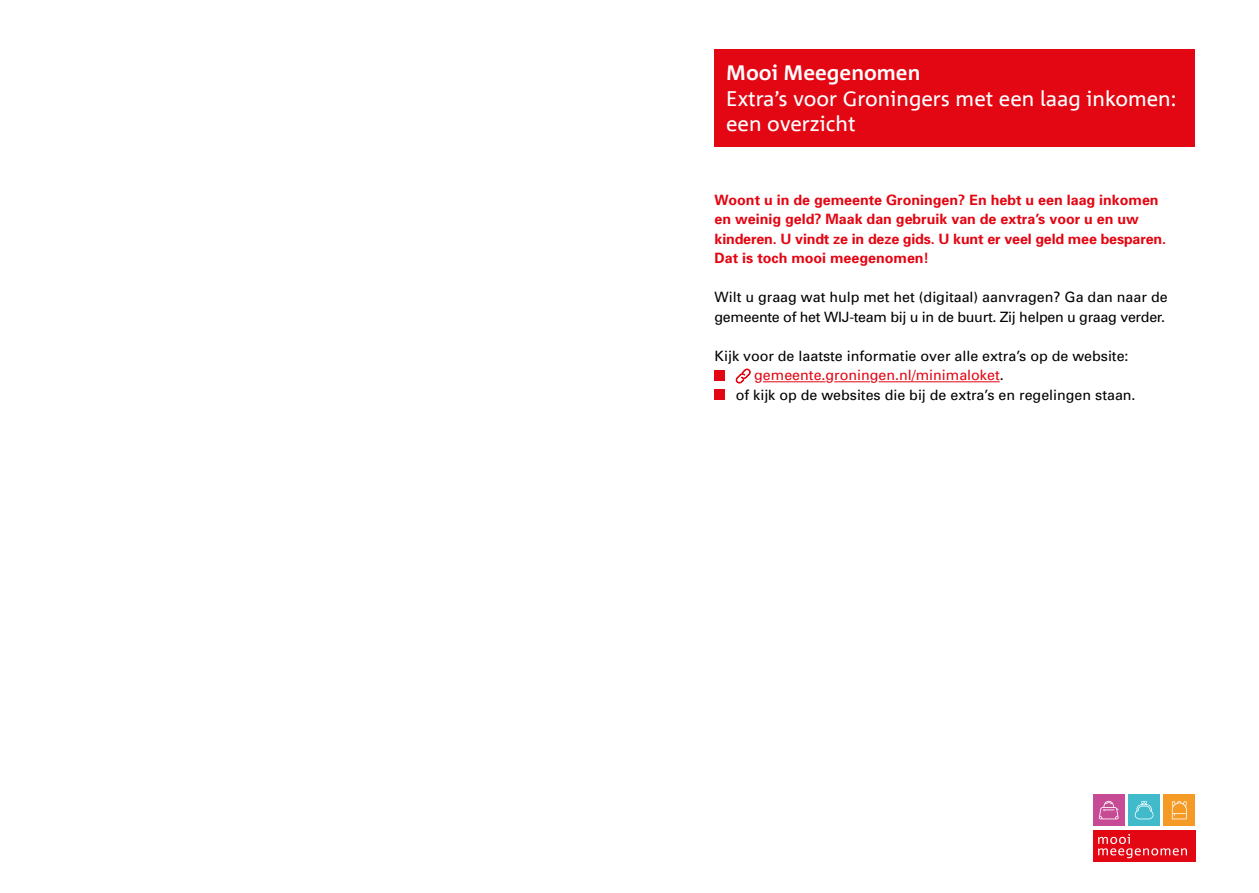
<style>
.page{position:relative;width:1259px;height:893px;background:#fff}
.page>*{position:absolute;margin:0;border:0;box-sizing:border-box;transform-origin:0 0}
.t1{font:21px/25.2px "Corpid Office";color:#fff}
.t2{font:700 21px "Corpid";color:#fff}
.t3{font:700 14.25px/19.5px "Univers";color:#e30613}
.t4{font:14.25px/19.5px "Univers";letter-spacing:-.02em;color:#000}
.t5{font:14.25px "Univers";color:#000}
.t6{font:14.25px "Univers";color:#e30613}
.s1{color:#000}
</style>
<div class="page">
<div style="left:1093px;top:795px;width:31px;height:31px;background:#c74a95"></div>
<div style="left:1128px;top:795px;width:31px;height:31px;background:#41bbcb"></div>
<div style="left:1093px;top:830px;width:102px;height:31px;background:#e30613"></div>
<svg style="left:1098px;top:801px;width:20px;height:18px"></svg>
<div style="left:1163px;top:795px;width:32px;height:31px;background:#f59a25"></div>
<svg style="left:1171px;top:801px;width:15px;height:18px"></svg>
<svg style="left:1098px;top:834px;width:89px;height:24px"></svg>
<svg style="left:1134px;top:801px;width:20px;height:18px"></svg>
<hr style="left:763px;top:381px;width:62px;height:1px;background:#e30613">
<hr style="left:834px;top:381px;width:36px;height:1px;background:#e30613">
<hr style="left:878px;top:381px;width:121px;height:1px;background:#e30613">
<div style="left:714px;top:370px;width:11px;height:10px;background:#e30613"></div>
<svg style="left:735px;top:369px;width:16px;height:15px"></svg>
<div style="left:714px;top:390px;width:11px;height:10px;background:#e30613"></div>
<div style="left:714px;top:49px;width:481px;height:97px;background:#e30613"></div>
<h1 class="t2" style="left:726px;top:61px;width:196px">Mooi Meegenomen</h1>
<h1 class="t1" style="left:726px;top:86px;width:452px">Extra’s voor Groningers met een laag inkomen: een overzicht</h1>
<p class="t3" style="left:714px;top:190px;width:453px">Woont u in de gemeente Groningen? En hebt u een laag inkomen en weinig geld? Maak dan gebruik van de extra’s voor u en uw kinderen. U vindt ze in deze gids. U kunt er veel geld mee besparen.<br>Dat is toch mooi meegenomen!</p>
<p class="t4" style="left:714px;top:287px;width:454px">Wilt u graag wat hulp met het (digitaal) aanvragen? Ga dan naar de gemeente of het WIJ-team bij u in de buurt. Zij helpen u graag verder.</p>
<p class="t5" style="left:714px;top:347px;width:415px">Kijk voor de laatste informatie over alle extra’s op de website:</p>
<p class="t6" style="left:754px;top:366px;width:251px">gemeente.groningen.nl/minimaloket<span class="s1">.</span></p>
<p class="t5" style="left:736px;top:386px;width:401px">of kijk op de websites die bij de extra’s en regelingen staan.</p>
</div>
